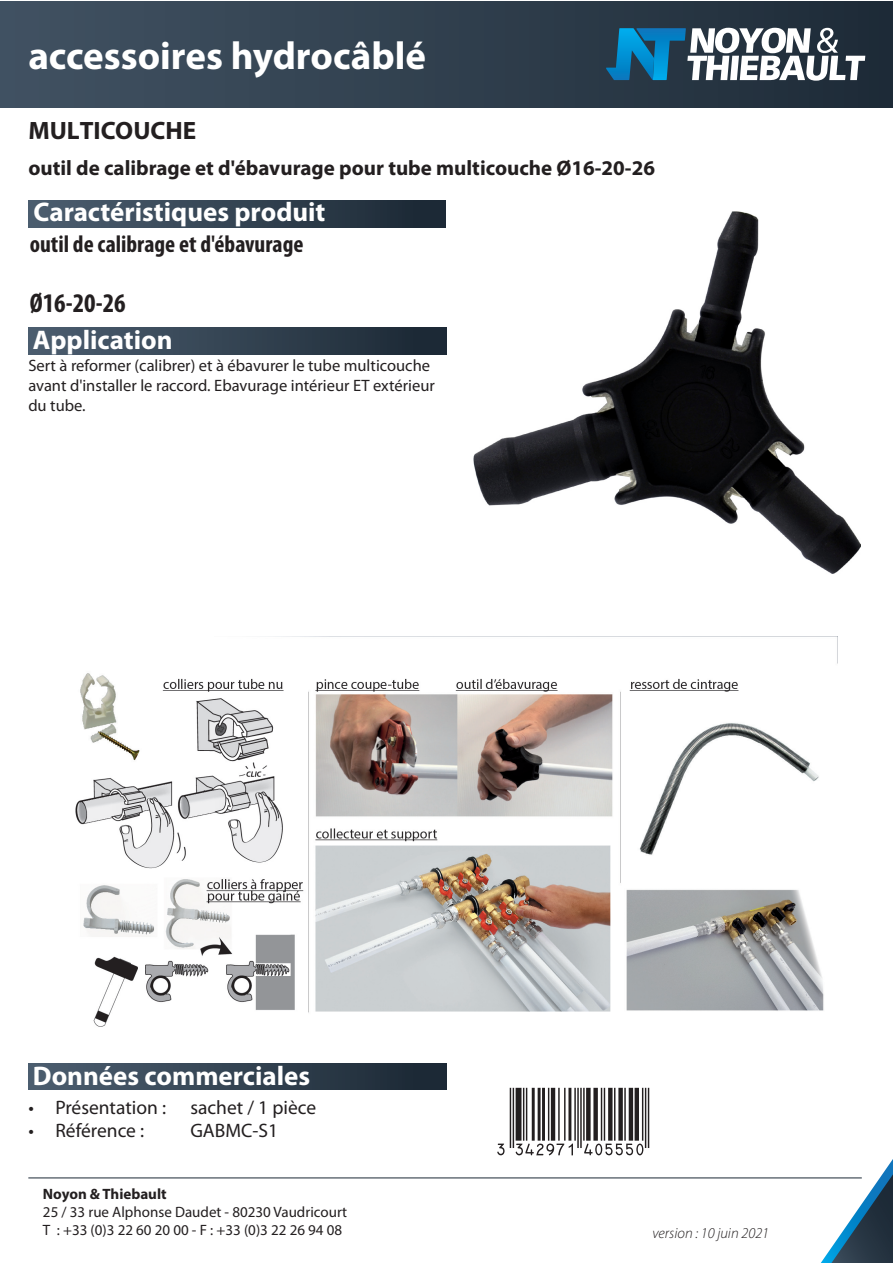
<style>
.page{position:relative;width:893px;height:1263px;background:#fff}
.page>*{position:absolute;margin:0;border:0;box-sizing:border-box;transform-origin:0 0}
.t1{font:700 39px "Myriad Pro";color:#fff}
.t2{font:700 27px "Myriad Pro";color:#fff}
.t3{font:700 condensed 27px "Myriad Pro";color:#231f20}
.t4{font:700 25.2px "Myriad Pro";color:#231f20}
.t5{font:700 condensed 24px "Myriad Pro";color:#231f20}
.t6{font:700 21px "Myriad Pro";color:#231f20}
.t7{font:19.5px "Myriad Pro";color:#231f20}
.t8{font:16.5px/19.8px "Myriad Pro";color:#231f20}
.t9{font:15px/18px "Myriad Pro";color:#231f20}
.t10{font:italic 300 15px "Myriad Pro";color:#231f20}
.s1{font-weight:700}
</style>
<div class="page">
<hr style="left:28px;top:1177px;width:834px;height:1px;background:#1c2936">
<div style="left:28px;top:201px;width:417px;height:26px;background:linear-gradient(to right,#4c5e70,#1a2834)"></div>
<div style="left:0;top:1px;width:893px;height:106px;background:linear-gradient(to right,#415262,#1e2c38)"></div>
<svg style="left:606px;top:28px;width:259px;height:53px"></svg>
<svg style="left:821px;top:1159px;width:72px;height:104px"></svg>
<img style="left:473px;top:211px;width:388px;height:363px">
<img style="left:75px;top:673px;width:749px;height:354px">
<div style="left:28px;top:327px;width:418px;height:27px;background:linear-gradient(to right,#4c5e70,#1b2834)"></div>
<div style="left:28px;top:1063px;width:418px;height:27px;background:linear-gradient(to right,#4c5e70,#1b2834)"></div>
<p class="t1" style="left:28px;top:31px;width:399px">accessoires hydrocâblé</p>
<p class="t4" style="left:28px;top:114px;width:170px">MULTICOUCHE</p>
<p class="t6" style="left:28px;top:154px;width:628px">outil de calibrage et d'ébavurage pour tube multicouche Ø16-20-26</p>
<p class="t2" style="left:34px;top:195px;width:293px">Caractéristiques produit</p>
<p class="t5" style="left:30px;top:229px;width:275px">outil de calibrage et d'ébavurage</p>
<p class="t3" style="left:30px;top:286px;width:97px">Ø16-20-26</p>
<p class="t2" style="left:33px;top:322px;width:141px">Application</p>
<p class="t8" style="left:28px;top:356px;width:408px">Sert à reformer (calibrer) et à ébavurer le tube multicouche avant d'installer le raccord. Ebavurage intérieur ET extérieur du tube.</p>
<p class="t2" style="left:33px;top:1058px;width:279px">Données commerciales</p>
<p class="t7" style="left:28px;top:1095px;width:289px">• Présentation : sachet / 1 pièce</p>
<p class="t7" style="left:28px;top:1118px;width:117px">• Référence :</p>
<p class="t7" style="left:190px;top:1118px;width:89px">GABMC-S1</p>
<p class="t9" style="left:43px;top:1185px;width:306px"><span class="s1">Noyon &amp; Thiebault<br></span>25 / 33 rue Alphonse Daudet - 80230 Vaudricourt<br>T : +33 (0)3 22 60 20 00 - F : +33 (0)3 22 26 94 08</p>
<p class="t10" style="left:652px;top:1224px;width:118px">version : 10 juin 2021</p>
</div>
